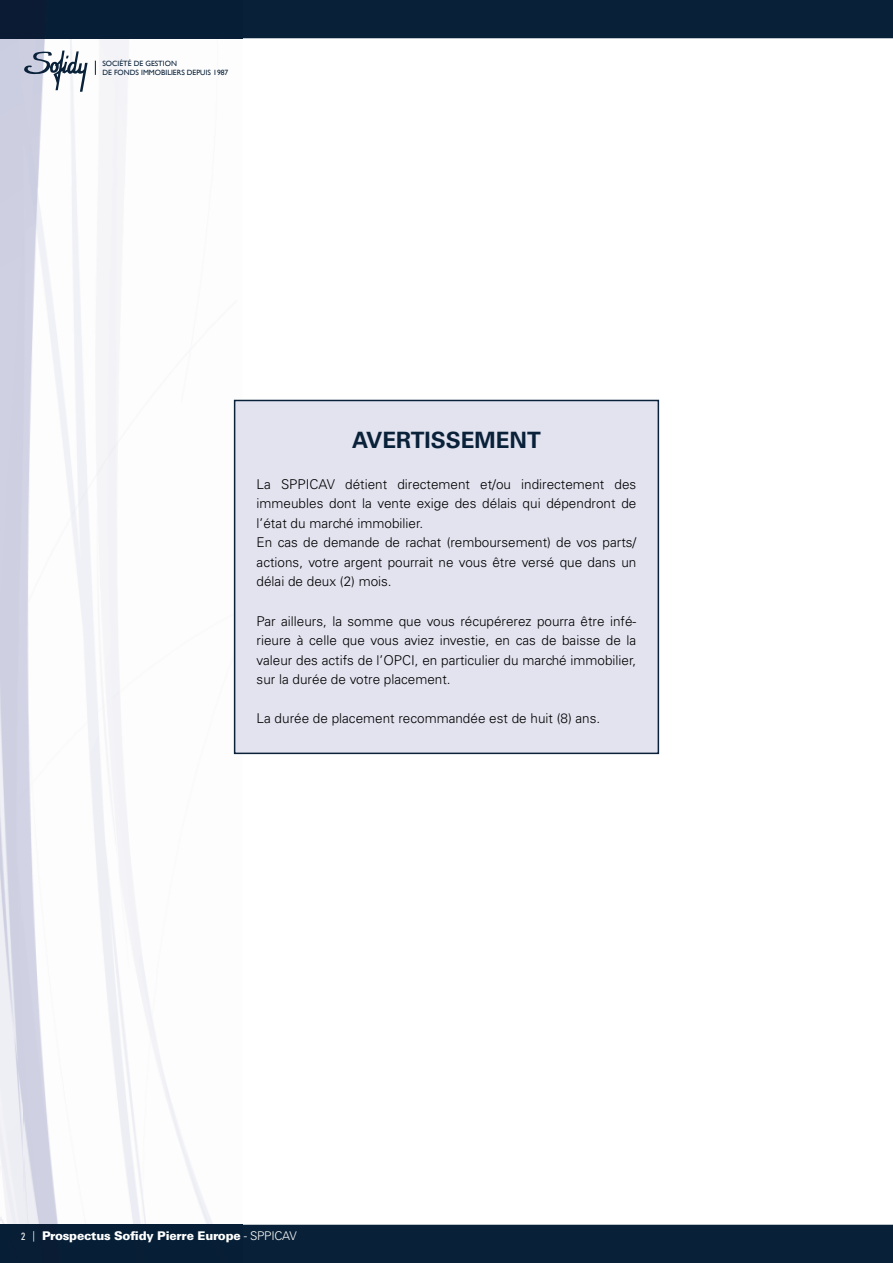
<style>
.page{position:relative;width:893px;height:1263px;background:#fff}
.page>*{position:absolute;margin:0;border:0;box-sizing:border-box;transform-origin:0 0}
.t1{font:700 22.5px "Univers";color:#092139}
.t2{font:300 13.5px/19.5px "Univers";color:#000}
.t3{font:900 12px "Univers";letter-spacing:-.02em;color:#fff}
.t4{font:7.65px/9.1px "Gill Sans";color:#092139}
.s1{font-weight:400;font-stretch:condensed;font-size:10.5px}
.s2{font-weight:300}
</style>
<div class="page">
<img style="left:0;top:38px;width:16px;height:1187px">
<img style="left:16px;top:188px;width:226px;height:1037px">
<img style="left:15px;top:38px;width:227px;height:150px">
<div style="left:242px;top:0;width:651px;height:38px;background:#092138"></div>
<div style="left:0;top:0;width:242px;height:38px;background:#071f36"></div>
<div style="left:242px;top:1225px;width:651px;height:38px;background:#092138"></div>
<div style="left:0;top:1225px;width:242px;height:38px;background:#071f36"></div>
<svg style="left:23px;top:51px;width:65px;height:41px"></svg>
<svg style="left:95px;top:61px;width:1px;height:14px"></svg>
<div style="left:235px;top:400px;width:423px;height:353px;background:#e2e3ef"></div>
<div style="left:234px;top:400px;width:425px;height:354px;border:2px solid #092139"></div>
<p class="t4" style="left:102px;top:59px;width:127px">SOCIÉTÉ DE GESTION<br>DE FONDS IMMOBILIERS DEPUIS 1987</p>
<h1 class="t1" style="left:352px;top:432px;width:190px">AVERTISSEMENT</h1>
<p class="t2" style="left:257px;top:476px;width:381px">La SPPICAV détient directement et/ou indirectement des immeubles dont la vente exige des délais qui dépendront de l’état du marché immobilier.<br>En cas de demande de rachat (remboursement) de vos parts/ actions, votre argent pourrait ne vous être versé que dans un délai de deux (2) mois.</p>
<p class="t2" style="left:257px;top:612px;width:381px;text-align:justify">Par ailleurs, la somme que vous récupérerez pourra être infé&shy;rieure à celle que vous aviez investie, en cas de baisse de la valeur des actifs de l’OPCI, en particulier du marché immobilier, sur la durée de votre placement.</p>
<p class="t2" style="left:257px;top:710px;width:345px">La durée de placement recommandée est de huit (8) ans.</p>
<p class="t3" style="left:21px;top:1232px;width:277px"><span class="s1">2 |</span> Prospectus Sofidy Pierre Europe <span class="s2">- SPPICAV</span></p>
</div>
